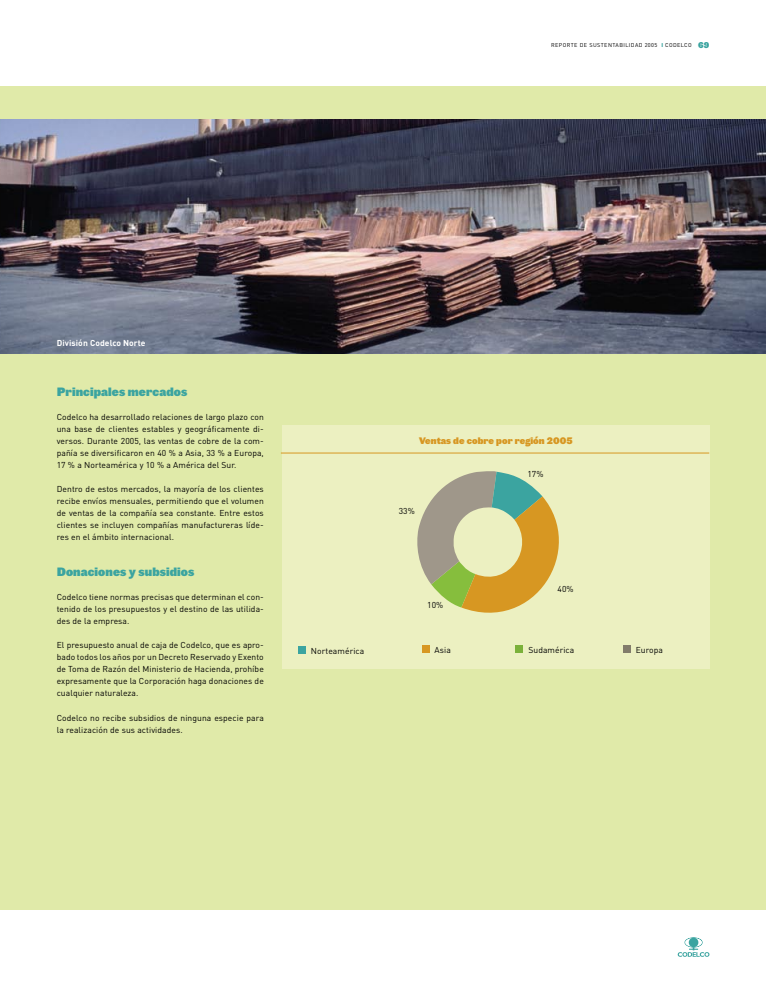
<style>
.page{position:relative;width:766px;height:993px;background:#fff}
.page>*{position:absolute;margin:0;border:0;box-sizing:border-box;transform-origin:0 0}
.t1{font:11.5px "Leviathan HTF Black";letter-spacing:.01em;color:#3ba4a0;scale:.9 1}
.t2{font:9px "Leviathan HTF Black";letter-spacing:.01em;color:#d79722;scale:.9 1}
.t3{font:8.5px/12px "DIN";letter-spacing:.01em;color:#000;text-align:justify}
.t4{font:700 8.5px "DIN";letter-spacing:.01em;color:#fff}
.t5{font:5.5px "DIN";letter-spacing:.075em;color:#000}
.s1{font-weight:900;color:#3ba4a0}
.s2{font-family:"Leviathan HTF Black";font-size:8px;color:#3ba4a0}
</style>
<div class="page">
<svg style="left:677px;top:937px;width:32px;height:19px"></svg>
<div style="left:0;top:86px;width:765px;height:823px;background:#e0eaa9"></div>
<img style="left:0;top:120px;width:765px;height:233px">
<div style="left:282px;top:425px;width:427px;height:243px;background:#ecf0c1"></div>
<div style="left:298px;top:646px;width:7px;height:8px;background:#3ba4a0"></div>
<div style="left:422px;top:645px;width:7px;height:8px;background:#d79722"></div>
<div style="left:515px;top:645px;width:8px;height:8px;background:#7bb13a"></div>
<div style="left:622px;top:645px;width:8px;height:8px;background:#827c6b"></div>
<hr style="left:281px;top:452px;width:428px;height:1px;background:#d79722">
<svg style="left:417px;top:471px;width:142px;height:141px"></svg>
<p class="t5" style="left:551px;top:42px;width:159px">REPORTE DE SUSTENTABILIDAD 2005 <span class="s1">I</span> CODELCO <span class="s2">69</span></p>
<p class="t4" style="left:57px;top:337px;width:90px">División Codelco Norte</p>
<h1 class="t1" style="left:57px;top:384px;width:146px">Principales mercados</h1>
<p class="t3" style="left:57px;top:411px;width:208px">Codelco ha desarrollado relaciones de largo plazo con una base de clientes estables y geográficamente di&shy;versos. Durante 2005, las ventas de cobre de la com&shy;pañía se diversificaron en 40 % a Asia, 33 % a Europa, 17 % a Norteamérica y 10 % a América del Sur.</p>
<p class="t3" style="left:57px;top:483px;width:208px">Dentro de estos mercados, la mayoría de los clientes recibe envíos mensuales, permitiendo que el volumen de ventas de la compañía sea constante. Entre estos clientes se incluyen compañías manufactureras líde&shy;res en el ámbito internacional.</p>
<h1 class="t1" style="left:57px;top:564px;width:154px">Donaciones y subsidios</h1>
<p class="t3" style="left:57px;top:591px;width:208px">Codelco tiene normas precisas que determinan el con&shy;tenido de los presupuestos y el destino de las utilida&shy;des de la empresa.</p>
<p class="t3" style="left:57px;top:639px;width:208px">El presupuesto anual de caja de Codelco, que es apro&shy;bado todos los años por un Decreto Reservado y Exento de Toma de Razón del Ministerio de Hacienda, prohíbe expresamente que la Corporación haga donaciones de cualquier naturaleza.</p>
<p class="t3" style="left:57px;top:711px;width:208px">Codelco no recibe subsidios de ninguna especie para la realización de sus actividades.</p>
<p class="t2" style="left:419px;top:435px;width:172px">Ventas de cobre por región 2005</p>
<p class="t3" style="left:398px;top:505px;width:18px">33%</p>
<p class="t3" style="left:427px;top:599px;width:18px">10%</p>
<p class="t3" style="left:527px;top:468px;width:18px">17%</p>
<p class="t3" style="left:557px;top:582px;width:18px">40%</p>
<p class="t3" style="left:311px;top:644px;width:55px">Norteamérica</p>
<p class="t3" style="left:434px;top:643px;width:18px">Asia</p>
<p class="t3" style="left:528px;top:643px;width:47px">Sudamérica</p>
<p class="t3" style="left:635px;top:643px;width:29px">Europa</p>
</div>
